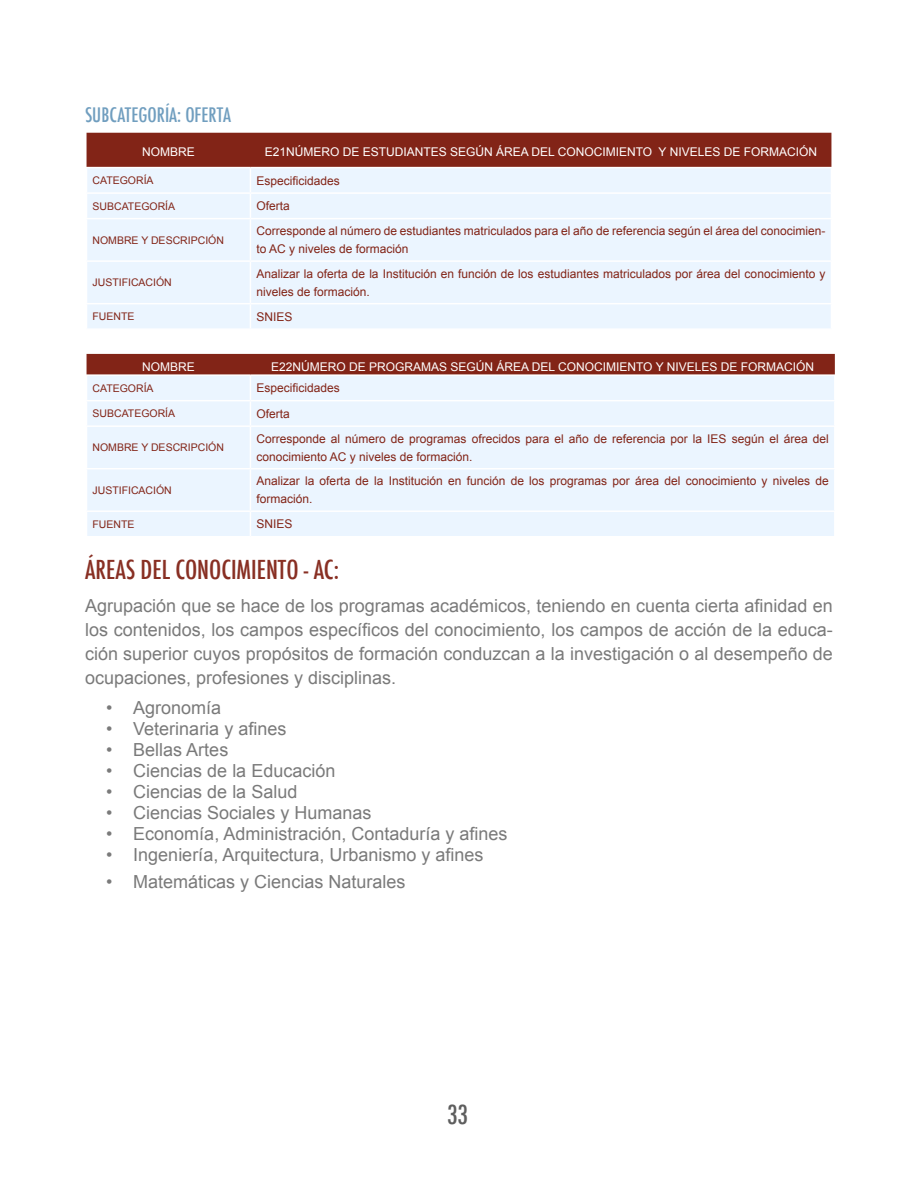
<style>
.page{position:relative;width:918px;height:1188px;background:#fff}
.page>*{position:absolute;margin:0;border:0;box-sizing:border-box;transform-origin:0 0}
.título_1{font:500 condensed 25.5px "Futura";color:#882f23}
.t1{font:500 condensed 25.5px "Futura";color:#5e5e5e}
.TITULOS_subcategoría{font:500 condensed 19.5px "Futura";color:#709ebf}
.titulo_3{font:18px/24px "Arial";color:#7a7a7a;text-align:justify}
.DEFINICIÓN{font:12px/18px "Arial";color:#822417}
.DEFINICIÓN-2{font:12px "Arial";color:#fff}
.DEFINICIÓN-3{font:10.5px "Arial";color:#822417}
</style>
<div class="page">
<div style="left:87px;top:219px;width:744px;height:109px;background:#ebf5ff"></div>
<svg style="left:86px;top:133px;width:746px;height:85px;background:#c2a2a2"></svg>
<hr style="left:250px;top:219px;width:1px;height:41px;background:#fff">
<hr style="left:86px;top:260px;width:164px;height:2px;background:#fff">
<hr style="left:250px;top:260px;width:582px;height:2px;background:#fff">
<hr style="left:250px;top:262px;width:1px;height:41px;background:#fff">
<hr style="left:86px;top:303px;width:164px;height:1px;background:#fff">
<hr style="left:250px;top:303px;width:582px;height:1px;background:#fff">
<svg style="left:250px;top:304px;width:1px;height:24px"></svg>
<div style="left:87px;top:427px;width:747px;height:109px;background:#ebf5ff"></div>
<svg style="left:86px;top:354px;width:749px;height:71px;background:#cdb9bc"></svg>
<hr style="left:834px;top:401px;width:2px;height:24px;background:#fff">
<hr style="left:250px;top:427px;width:1px;height:41px;background:#fff">
<hr style="left:86px;top:468px;width:164px;height:1px;background:#fff">
<hr style="left:250px;top:468px;width:586px;height:1px;background:#fff">
<hr style="left:250px;top:469px;width:1px;height:41px;background:#fff">
<hr style="left:86px;top:510px;width:164px;height:2px;background:#fff">
<hr style="left:250px;top:510px;width:586px;height:2px;background:#fff">
<svg style="left:250px;top:512px;width:1px;height:24px"></svg>
<p class="TITULOS_subcategoría" style="left:85px;top:103px;width:147px">SUBCATEGORÍA: OFERTA</p>
<p class="DEFINICIÓN-2" style="left:142px;top:144px;width:54px">NOMBRE</p>
<p class="DEFINICIÓN-2" style="left:265px;top:144px;width:554px">E21NÚMERO DE ESTUDIANTES SEGÚN ÁREA DEL CONOCIMIENTO Y NIVELES DE FORMACIÓN</p>
<p class="DEFINICIÓN-3" style="left:93px;top:174px;width:63px">CATEGORÍA</p>
<p class="DEFINICIÓN" style="left:256px;top:172px;width:85px">Especificidades</p>
<p class="DEFINICIÓN-3" style="left:93px;top:199px;width:84px">SUBCATEGORÍA</p>
<p class="DEFINICIÓN" style="left:256px;top:197px;width:35px">Oferta</p>
<p class="DEFINICIÓN-3" style="left:93px;top:233px;width:133px">NOMBRE Y DESCRIPCIÓN</p>
<p class="DEFINICIÓN" style="left:256px;top:222px;width:571px">Corresponde al número de estudiantes matriculados para el año de referencia según el área del conocimien&shy;to AC y niveles de formación</p>
<p class="DEFINICIÓN-3" style="left:93px;top:276px;width:81px">JUSTIFICACIÓN</p>
<p class="DEFINICIÓN" style="left:256px;top:265px;width:570px">Analizar la oferta de la Institución en función de los estudiantes matriculados por área del conocimiento y niveles de formación.</p>
<p class="DEFINICIÓN-3" style="left:93px;top:310px;width:43px">FUENTE</p>
<p class="DEFINICIÓN" style="left:256px;top:308px;width:38px">SNIES</p>
<p class="DEFINICIÓN-2" style="left:142px;top:359px;width:54px">NOMBRE</p>
<p class="DEFINICIÓN-2" style="left:271px;top:359px;width:544px">E22NÚMERO DE PROGRAMAS SEGÚN ÁREA DEL CONOCIMIENTO Y NIVELES DE FORMACIÓN</p>
<p class="DEFINICIÓN-3" style="left:93px;top:381px;width:63px">CATEGORÍA</p>
<p class="DEFINICIÓN" style="left:256px;top:379px;width:85px">Especificidades</p>
<p class="DEFINICIÓN-3" style="left:93px;top:407px;width:84px">SUBCATEGORÍA</p>
<p class="DEFINICIÓN" style="left:256px;top:405px;width:35px">Oferta</p>
<p class="DEFINICIÓN-3" style="left:93px;top:441px;width:133px">NOMBRE Y DESCRIPCIÓN</p>
<p class="DEFINICIÓN" style="left:256px;top:430px;width:574px">Corresponde al número de programas ofrecidos para el año de referencia por la IES según el área del conocimiento AC y niveles de formación.</p>
<p class="DEFINICIÓN-3" style="left:93px;top:483px;width:81px">JUSTIFICACIÓN</p>
<p class="DEFINICIÓN" style="left:256px;top:472px;width:574px">Analizar la oferta de la Institución en función de los programas por área del conocimiento y niveles de formación.</p>
<p class="DEFINICIÓN-3" style="left:93px;top:517px;width:43px">FUENTE</p>
<p class="DEFINICIÓN" style="left:256px;top:515px;width:38px">SNIES</p>
<p class="título_1" style="left:85px;top:554px;width:255px">ÁREAS DEL CONOCIMIENTO - AC:</p>
<p class="titulo_3" style="left:85px;top:594px;width:749px">Agrupación que se hace de los programas académicos, teniendo en cuenta cierta afinidad en los contenidos, los campos específicos del conocimiento, los campos de acción de la educa&shy;ción superior cuyos propósitos de formación conduzcan a la investigación o al desempeño de ocupaciones, profesiones y disciplinas.</p>
<p class="titulo_3" style="left:106px;top:695px;width:117px">• Agronomía</p>
<p class="titulo_3" style="left:106px;top:716px;width:182px">• Veterinaria y afines</p>
<p class="titulo_3" style="left:106px;top:737px;width:124px">• Bellas Artes</p>
<p class="titulo_3" style="left:106px;top:758px;width:231px">• Ciencias de la Educación</p>
<p class="titulo_3" style="left:106px;top:779px;width:193px">• Ciencias de la Salud</p>
<p class="titulo_3" style="left:106px;top:800px;width:267px">• Ciencias Sociales y Humanas</p>
<p class="titulo_3" style="left:106px;top:821px;width:403px">• Economía, Administración, Contaduría y afines</p>
<p class="titulo_3" style="left:106px;top:842px;width:379px">• Ingeniería, Arquitectura, Urbanismo y afines</p>
<p class="titulo_3" style="left:106px;top:869px;width:301px">• Matemáticas y Ciencias Naturales</p>
<h1 class="t1" style="left:447px;top:1098px;width:23px">33</h1>
</div>
